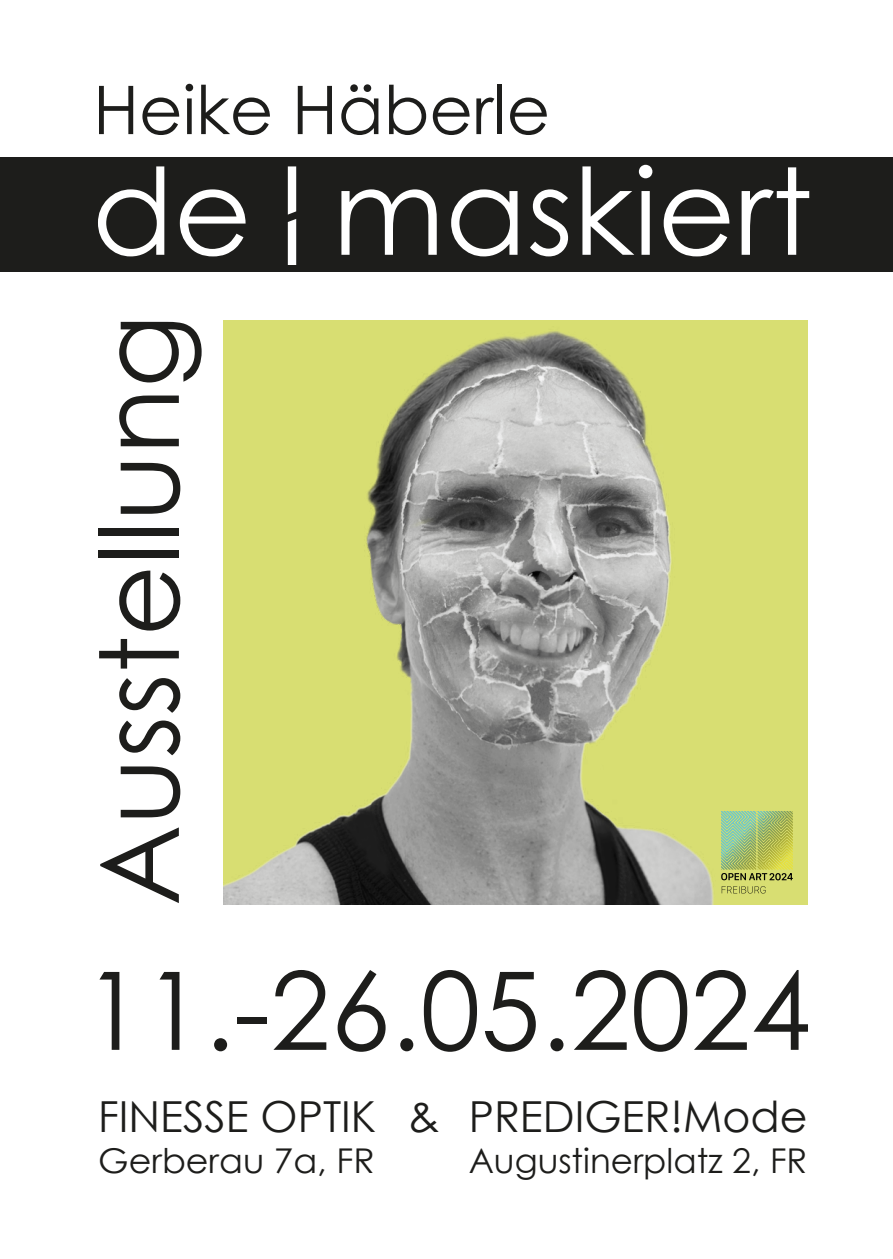
<style>
.page{position:relative;width:893px;height:1259px;background:#fff}
.page>*{position:absolute;margin:0;border:0;box-sizing:border-box;transform-origin:0 0}
.t1{font:120px "Century Gothic";color:#fff}
.t2{font:109.5px "Century Gothic";color:#1d1d1b}
.t3{font:108.3px "Century Gothic";color:#1d1d1b}
.t4{font:67.2px "Century Gothic";color:#1d1d1b}
.t5{font:42.9px "Century Gothic";color:#1d1d1b}
.t6{font:34.2px "Century Gothic";color:#1d1d1b}
</style>
<div class="page">
<div style="left:223px;top:320px;width:585px;height:584px;background:#d8de72"></div>
<img style="left:223px;top:331px;width:540px;height:573px">
<div style="left:0;top:157px;width:893px;height:115px;background:#1d1d1b"></div>
<svg style="left:722px;top:886px;width:44px;height:7px"></svg>
<svg style="left:721px;top:811px;width:72px;height:69px"></svg>
<h3 class="t4" style="left:93px;top:63px;width:459px">Heike Häberle</h3>
<h1 class="t1" style="left:92px;top:128px;width:722px">de¦maskiert</h1>
<h2 class="t2" style="left:63px;top:905px;width:593px;rotate:-90deg">Ausstellung</h2>
<h3 class="t3" style="left:84px;top:935px;width:728px">11.-26.05.2024</h3>
<p class="t5" style="left:98px;top:1086px;width:279px">FINESSE OPTIK</p>
<p class="t6" style="left:98px;top:1136px;width:278px">Gerberau 7a, FR</p>
<p class="t5" style="left:407px;top:1086px;width:402px">&amp; PREDIGER!Mode</p>
<p class="t6" style="left:469px;top:1136px;width:340px">Augustinerplatz 2, FR</p>
</div>
